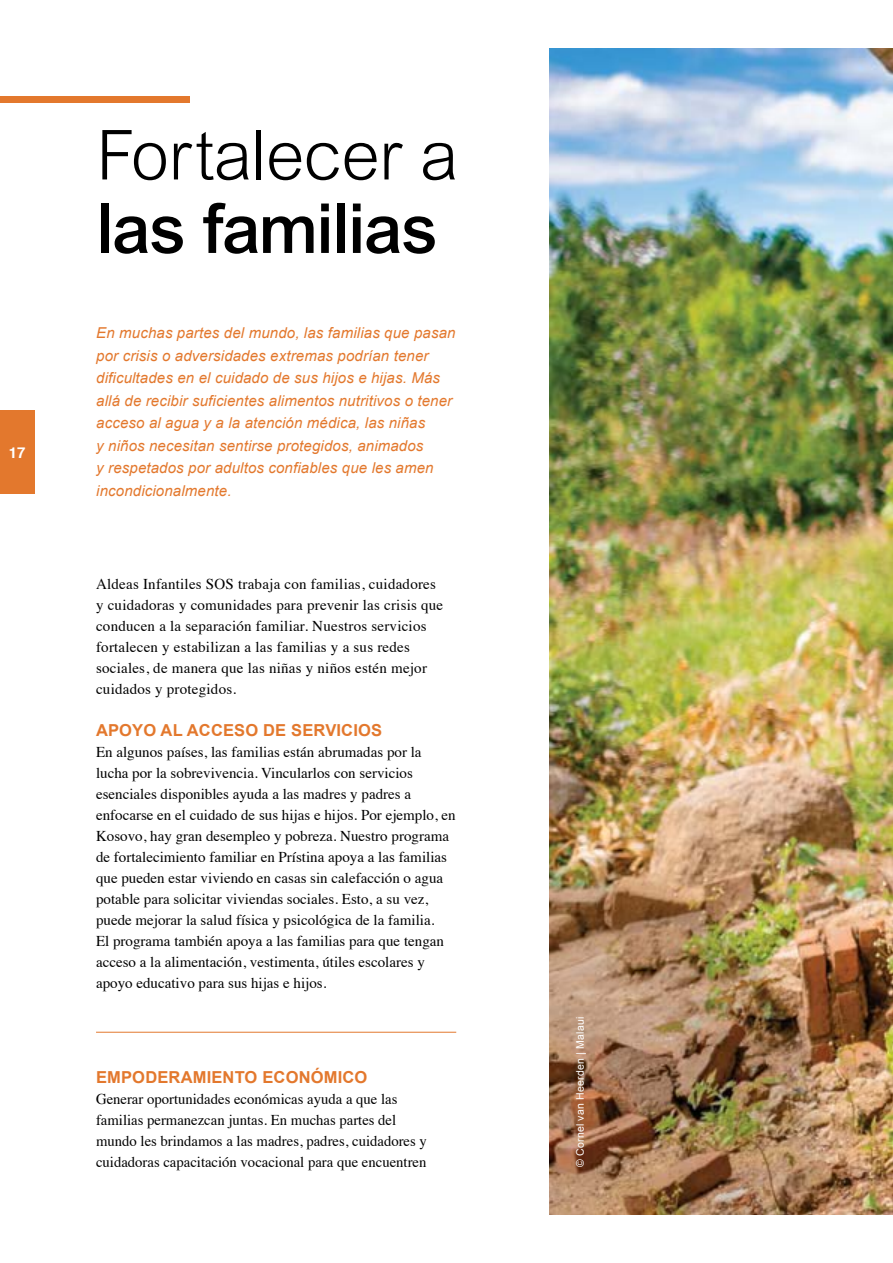
<style>
.page{position:relative;width:893px;height:1263px;background:#fff}
.page>*{position:absolute;margin:0;border:0;box-sizing:border-box;transform-origin:0 0}
.t1{font:300 69px "Arial MT Std";letter-spacing:-.01em;color:#000}
.t2{font:500 69px "Arial MT Std";letter-spacing:-.02em;color:#000}
.t3{font:700 16.5px "Arial";letter-spacing:.01em;color:#e3782d}
.t4{font:15px/21px "Times";color:#000}
.t5{font:italic 15px/22.5px "Arial";letter-spacing:.01em;color:#e3782d}
.t6{font:700 15px "Helvetica";color:#fff}
.t7{font:10.5px "Arial";letter-spacing:.02em;color:#fff}
</style>
<div class="page">
<img style="left:549px;top:48px;width:343px;height:1167px">
<div style="left:0;top:410px;width:34px;height:84px;background:#e3782d"></div>
<div style="left:0;top:96px;width:189px;height:7px;background:#e3782d"></div>
<hr style="left:96px;top:1032px;width:360px;height:1px;background:#e3782d">
<p class="t6" style="left:9px;top:440px;width:18px">17</p>
<h1 class="t1" style="left:96px;top:116px;width:363px">Fortalecer a</h1>
<h1 class="t2" style="left:96px;top:188px;width:342px">las familias</h1>
<p class="t5" style="left:96px;top:322px;width:361px">En muchas partes del mundo, las familias que pasan por crisis o adversidades extremas podrían tener dificultades en el cuidado de sus hijos e hijas. Más allá de recibir suficientes alimentos nutritivos o tener acceso al agua y a la atención médica, las niñas<br>y niños necesitan sentirse protegidos, animados<br>y respetados por adultos confiables que les amen incondicionalmente.</p>
<p class="t4" style="left:96px;top:572px;width:349px">Aldeas Infantiles SOS trabaja con familias, cuidadores y cuidadoras y comunidades para prevenir las crisis que conducen a la separación familiar. Nuestros servicios fortalecen y estabilizan a las familias y a sus redes sociales, de manera que las niñas y niños estén mejor cuidados y protegidos.</p>
<p class="t3" style="left:96px;top:719px;width:287px">APOYO AL ACCESO DE SERVICIOS</p>
<p class="t4" style="left:96px;top:740px;width:361px">En algunos países, las familias están abrumadas por la lucha por la sobrevivencia. Vincularlos con servicios esenciales disponibles ayuda a las madres y padres a enfocarse en el cuidado de sus hijas e hijos. Por ejemplo, en Kosovo, hay gran desempleo y pobreza. Nuestro programa de fortalecimiento familiar en Prístina apoya a las familias que pueden estar viviendo en casas sin calefacción o agua potable para solicitar viviendas sociales. Esto, a su vez, puede mejorar la salud física y psicológica de la familia.<br>El programa también apoya a las familias para que tengan acceso a la alimentación, vestimenta, útiles escolares y apoyo educativo para sus hijas e hijos.</p>
<p class="t3" style="left:96px;top:1067px;width:273px">EMPODERAMIENTO ECONÓMICO</p>
<p class="t4" style="left:96px;top:1088px;width:332px">Generar oportunidades económicas ayuda a que las familias permanezcan juntas. En muchas partes del mundo les brindamos a las madres, padres, cuidadores y cuidadoras capacitación vocacional para que encuentren</p>
<p class="t7" style="left:573px;top:1167px;width:151px;rotate:-90deg">© Cornel van Heerden | Malaui</p>
</div>
